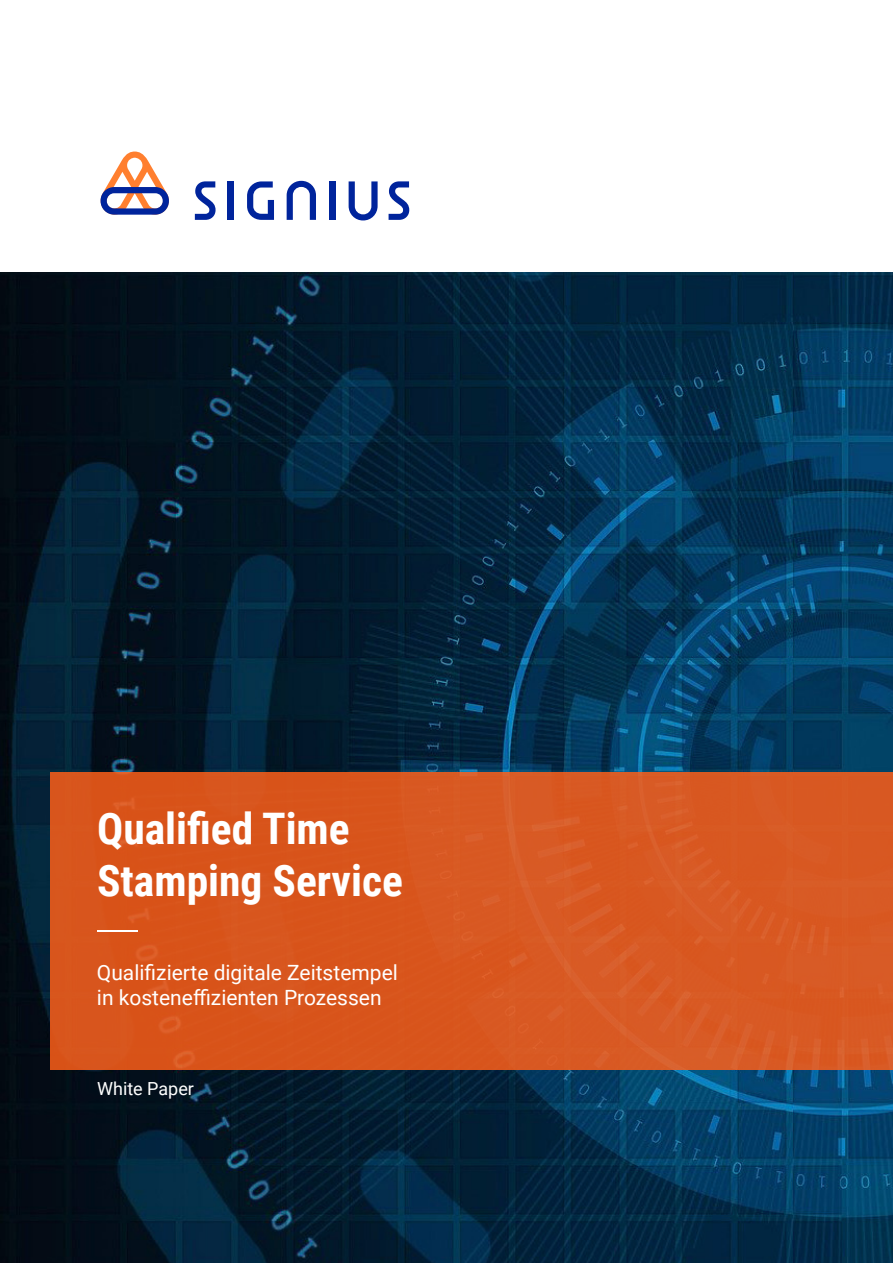
<style>
.page{position:relative;width:893px;height:1263px;background:#fff}
.page>*{position:absolute;margin:0;border:0;box-sizing:border-box;transform-origin:0 0}
.t1{font:700 43.5px "Roboto Condensed";color:#fff}
.t2{font:21px "Roboto";color:#fff}
.t3{font:18px "Roboto";color:#fff}
</style>
<div class="page">
<img style="left:0;top:273px;width:892px;height:989px">
<div style="left:50px;top:772px;width:843px;height:297px;background:#d85720"></div>
<svg style="left:195px;top:181px;width:21px;height:39px"></svg>
<div style="left:228px;top:181px;width:6px;height:39px;background:#00249c"></div>
<svg style="left:247px;top:181px;width:27px;height:39px"></svg>
<svg style="left:287px;top:181px;width:29px;height:39px"></svg>
<div style="left:329px;top:181px;width:6px;height:39px;background:#00249c"></div>
<svg style="left:349px;top:181px;width:29px;height:39px"></svg>
<svg style="left:389px;top:181px;width:20px;height:39px"></svg>
<svg style="left:100px;top:152px;width:69px;height:63px"></svg>
<hr style="left:97px;top:930px;width:40px;height:2px;background:#fff">
<p class="t1" style="left:97px;top:798px;width:254px">Qualified Time</p>
<p class="t1" style="left:97px;top:850px;width:307px">Stamping Service</p>
<p class="t2" style="left:97px;top:958px;width:302px">Qualifizierte digitale Zeitstempel</p>
<p class="t2" style="left:97px;top:983px;width:286px">in kosteneffizienten Prozessen</p>
<p class="t3" style="left:97px;top:1076px;width:98px">White Paper</p>
</div>
